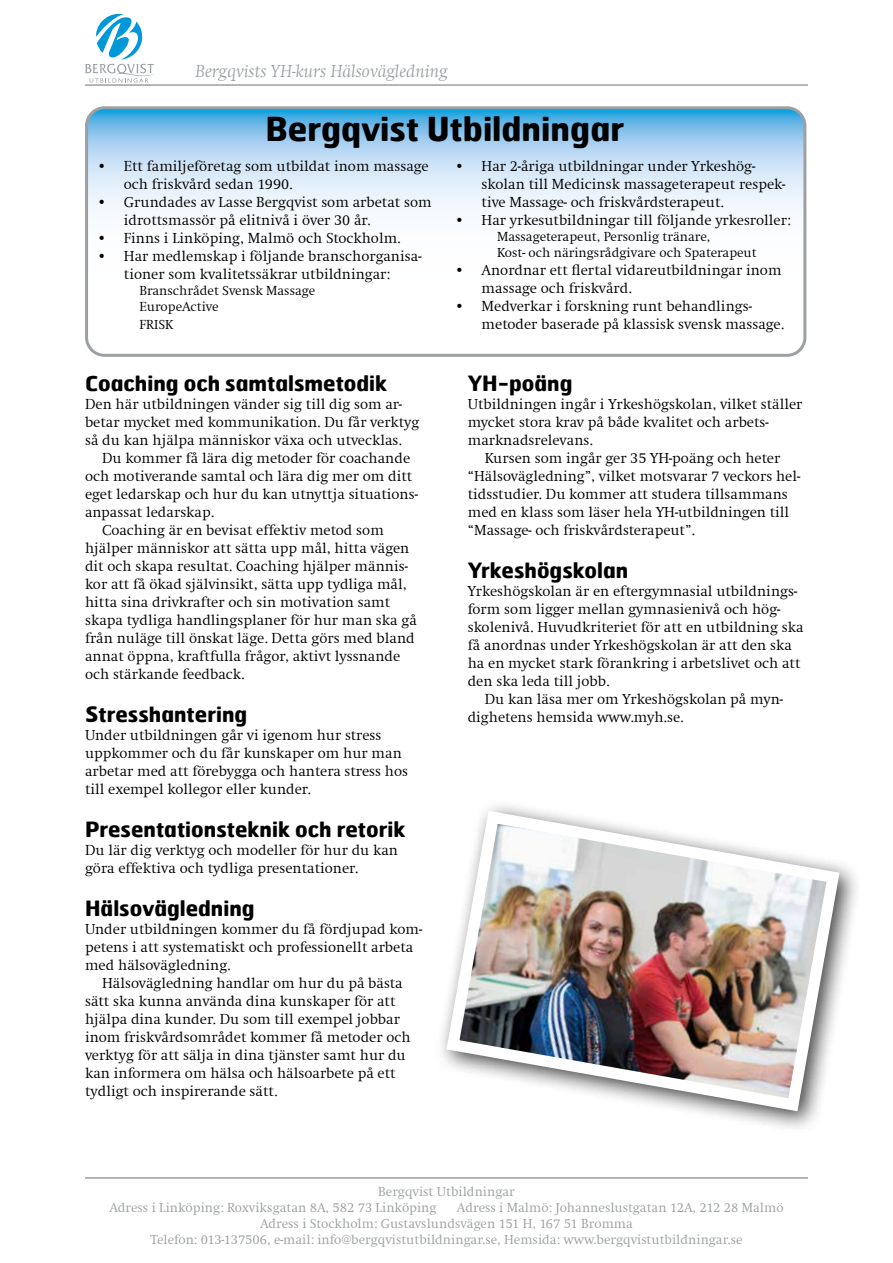
<style>
.page{position:relative;width:893px;height:1263px;background:#fff}
.page>*{position:absolute;margin:0;border:0;box-sizing:border-box;transform-origin:0 0}
.t1{font:700 33px "Hermes";color:#000}
.t2{font:700 21px "Hermes";color:#000}
.t3{font:italic 300 18px "Swift";color:#9ca0a2}
.t4{font:300 15px/18px "Swift";color:#000}
.t5{font:300 13.5px/16.2px "Swift";color:#9ca0a2}
.t6{font:300 13.5px/16.2px "Swift";color:#000}
</style>
<div class="page">
<hr style="left:85px;top:1177px;width:723px;height:2px;background:#9ca0a2">
<hr style="left:85px;top:84px;width:723px;height:2px;background:#9ca0a2">
<svg style="left:85px;top:14px;width:70px;height:69px"></svg>
<div style="left:435px;top:799px;width:428px;height:336px;background:#000;opacity:.75"></div>
<img style="left:440px;top:804px;width:406px;height:314px">
<svg style="left:89px;top:110px;width:716px;height:243px"></svg>
<div style="left:85px;top:106px;width:721px;height:251px;border:3px solid #9ca0a2;border-radius:18px"></div>
<p class="t3" style="left:196px;top:62px;width:254px">Bergqvists YH-kurs Hälsovägledning</p>
<h1 class="t1" style="left:265px;top:107px;width:360px">Bergqvist Utbildningar</h1>
<p class="t4" style="left:124px;top:157px;width:306px;text-indent:-27px">• Ett familjeföretag som utbildat inom massage och friskvård sedan 1990.</p>
<p class="t4" style="left:124px;top:193px;width:309px;text-indent:-27px">• Grundades av Lasse Bergqvist som arbetat som idrottsmassör på elitnivå i över 30 år.</p>
<p class="t4" style="left:97px;top:229px;width:305px">• Finns i Linköping, Malmö och Stockholm.</p>
<p class="t4" style="left:97px;top:247px;width:326px;text-align:center">• Har medlemskap i följande branschorganisa&shy;tioner som kvalitetssäkrar utbildningar:</p>
<p class="t6" style="left:139px;top:283px;width:177px">Branschrådet Svensk Massage<br>EuropeActive</p>
<p class="t6" style="left:139px;top:317px;width:35px">FRISK</p>
<p class="t4" style="left:482px;top:157px;width:305px;text-indent:-27px">• Har 2-åriga utbildningar under Yrkeshög&shy;skolan till Medicinsk massageterapeut respek&shy;tive Massage- och friskvårdsterapeut.</p>
<p class="t4" style="left:455px;top:211px;width:338px">• Har yrkesutbildningar till följande yrkesroller:</p>
<p class="t6" style="left:497px;top:229px;width:261px">Massageterapeut, Personlig tränare,<br>Kost- och näringsrådgivare och Spaterapeut</p>
<p class="t4" style="left:482px;top:262px;width:301px;text-indent:-27px">• Anordnar ett flertal vidareutbildningar inom massage och friskvård.</p>
<p class="t4" style="left:482px;top:298px;width:304px;text-indent:-27px">• Medverkar i forskning runt behandlings&shy;metoder baserade på klassisk svensk massage.</p>
<h2 class="t2" style="left:85px;top:369px;width:304px">Coaching och samtalsmetodik</h2>
<p class="t4" style="left:85px;top:395px;width:336px">Den här utbildningen vänder sig till dig som ar&shy;betar mycket med kommunikation. Du får verktyg så du kan hjälpa människor växa och utvecklas.</p>
<p class="t4" style="left:102px;top:449px;width:310px">Du kommer få lära dig metoder för coachande</p>
<p class="t4" style="left:85px;top:467px;width:329px">och motiverande samtal och lära dig mer om ditt</p>
<p class="t4" style="left:85px;top:485px;width:334px">eget ledarskap och hur du kan utnyttja situations-</p>
<p class="t4" style="left:85px;top:503px;width:131px">anpassat ledarskap.</p>
<p class="t4" style="left:102px;top:521px;width:283px">Coaching är en bevisat effektiv metod som</p>
<p class="t4" style="left:85px;top:539px;width:326px">hjälper människor att sätta upp mål, hitta vägen</p>
<p class="t4" style="left:85px;top:557px;width:324px">dit och skapa resultat. Coaching hjälper männis-</p>
<p class="t4" style="left:85px;top:575px;width:323px">kor att få ökad självinsikt, sätta upp tydliga mål,</p>
<p class="t4" style="left:85px;top:593px;width:307px">hitta sina drivkrafter och sin motivation samt</p>
<p class="t4" style="left:85px;top:611px;width:333px">skapa tydliga handlingsplaner för hur man ska gå</p>
<p class="t4" style="left:85px;top:629px;width:331px">från nuläge till önskat läge. Detta görs med bland</p>
<p class="t4" style="left:85px;top:647px;width:317px">annat öppna, kraftfulla frågor, aktivt lyssnande</p>
<p class="t4" style="left:85px;top:665px;width:161px">och stärkande feedback.</p>
<h2 class="t2" style="left:85px;top:700px;width:164px">Stresshantering</h2>
<p class="t4" style="left:85px;top:726px;width:325px">Under utbildningen går vi igenom hur stress uppkommer och du får kunskaper om hur man arbetar med att förebygga och hantera stress hos till exempel kollegor eller kunder.</p>
<h2 class="t2" style="left:85px;top:816px;width:322px">Presentationsteknik och retorik</h2>
<p class="t4" style="left:85px;top:841px;width:315px">Du lär dig verktyg och modeller för hur du kan göra effektiva och tydliga presentationer.</p>
<h2 class="t2" style="left:85px;top:895px;width:171px">Hälsovägledning</h2>
<p class="t4" style="left:85px;top:921px;width:339px">Under utbildningen kommer du få fördjupad kom&shy;petens i att systematiskt och professionellt arbeta med hälsovägledning.</p>
<p class="t4" style="left:85px;top:975px;width:327px;text-indent:17px">Hälsovägledning handlar om hur du på bästa sätt ska kunna använda dina kunskaper för att hjälpa dina kunder. Du som till exempel jobbar inom friskvårdsområdet kommer få metoder och verktyg för att sälja in dina tjänster samt hur du kan informera om hälsa och hälsoarbete på ett tydligt och inspirerande sätt.</p>
<h2 class="t2" style="left:468px;top:369px;width:106px">YH-poäng</h2>
<p class="t4" style="left:468px;top:395px;width:336px">Utbildningen ingår i Yrkeshögskolan, vilket ställer mycket stora krav på både kvalitet och arbets&shy;marknadsrelevans.</p>
<p class="t4" style="left:468px;top:449px;width:334px;text-indent:17px">Kursen som ingår ger 35 YH-poäng och heter “Hälsovägledning”, vilket motsvarar 7 veckors hel&shy;tidsstudier. Du kommer att studera tillsammans med en klass som läser hela YH-utbildningen till “Massage- och friskvårdsterapeut”.</p>
<h2 class="t2" style="left:468px;top:556px;width:162px">Yrkeshögskolan</h2>
<p class="t4" style="left:468px;top:582px;width:337px">Yrkeshögskolan är en eftergymnasial utbildnings&shy;form som ligger mellan gymnasienivå och hög&shy;skolenivå. Huvudkriteriet för att en utbildning ska få anordnas under Yrkeshögskolan är att den ska ha en mycket stark förankring i arbetslivet och att den ska leda till jobb.</p>
<p class="t4" style="left:468px;top:690px;width:317px;text-indent:17px">Du kan läsa mer om Yrkeshögskolan på myn&shy;dighetens hemsida www.myh.se.</p>
<p class="t5" style="left:109px;top:1183px;width:407px;text-indent:269px">Bergqvist Utbildningar<br>Adress i Linköping: Roxviksgatan 8A, 582 73 Linköping</p>
<p class="t5" style="left:457px;top:1199px;width:328px">Adress i Malmö: Johanneslustgatan 12A, 212 28 Malmö</p>
<p class="t5" style="left:260px;top:1216px;width:374px">Adress i Stockholm: Gustavslundsvägen 151 H, 167 51 Bromma</p>
<p class="t5" style="left:150px;top:1232px;width:594px">Telefon: 013-137506, e-mail: info@bergqvistutbildningar.se, Hemsida: www.bergqvistutbildningar.se</p>
</div>
